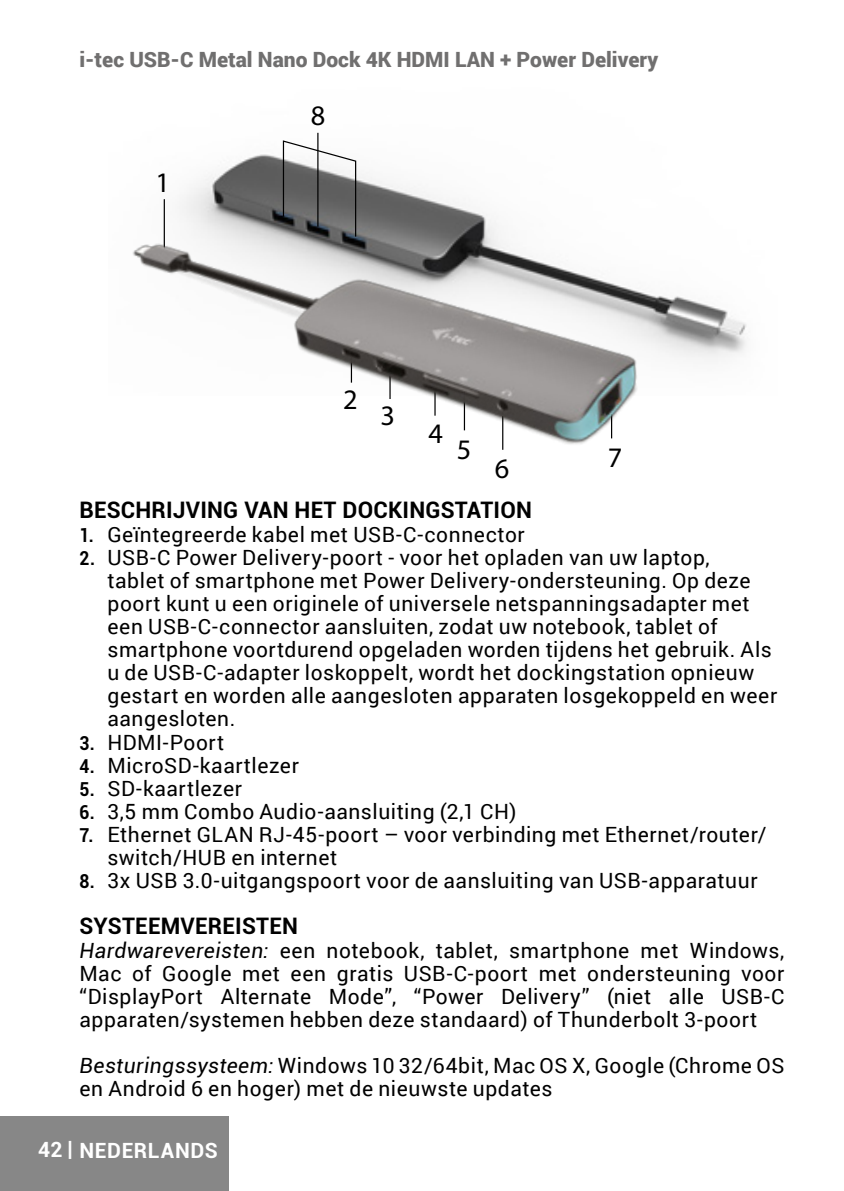
<style>
.page{position:relative;width:844px;height:1191px;background:#fff}
.page>*{position:absolute;margin:0;border:0;box-sizing:border-box;transform-origin:0 0}
.t1{font:28.35px "Myriad Pro";color:#000}
.t2{font:700 22.75px "Roboto";letter-spacing:.01em;color:#000}
.t3{font:21px/23.1px "Roboto";letter-spacing:.03em;color:#000}
.t4{font:900 21px "Roboto";color:#706f6f}
.t5{font:700 21px "Roboto";letter-spacing:.03em;color:#fff}
.s1{font-weight:700;font-size:19.25px}
.s2{font-style:italic}
</style>
<div class="page">
<div style="left:0;top:1116px;width:228px;height:75px;background:#878787"></div>
<img style="left:163px;top:132px;width:584px;height:228px">
<hr style="left:317px;top:133px;width:1px;height:94px;background:#000">
<svg style="left:282px;top:139px;width:75px;height:92px"></svg>
<hr style="left:164px;top:199px;width:1px;height:50px;background:#000">
<img style="left:132px;top:231px;width:552px;height:219px">
<p class="t4" style="left:79px;top:45px;width:580px">i-tec USB-C Metal Nano Dock 4K HDMI LAN + Power Delivery</p>
<h1 class="t1" style="left:155px;top:165px;width:16px">1</h1>
<h1 class="t1" style="left:311px;top:98px;width:16px">8</h1>
<h1 class="t1" style="left:343px;top:382px;width:16px">2</h1>
<h1 class="t1" style="left:380px;top:398px;width:16px">3</h1>
<h1 class="t1" style="left:428px;top:416px;width:16px">4</h1>
<h1 class="t1" style="left:457px;top:432px;width:16px">5</h1>
<h1 class="t1" style="left:495px;top:450px;width:16px">6</h1>
<h1 class="t1" style="left:607px;top:440px;width:16px">7</h1>
<p class="t2" style="left:79px;top:494px;width:454px">BESCHRIJVING VAN HET DOCKINGSTATION</p>
<p class="t3" style="left:79px;top:522px;width:446px"><span class="s1">1.</span> Geïntegreerde kabel met USB-C-connector</p>
<p class="t3" style="left:107px;top:545px;width:671px;text-indent:-28px"><span class="s1">2.</span> USB-C Power Delivery-poort - voor het opladen van uw laptop,<br>tablet of smartphone met Power Delivery-ondersteuning. Op deze poort kunt u een originele of universele netspanningsadapter met een USB-C-connector aansluiten, zodat uw notebook, tablet of smartphone voortdurend opgeladen worden tijdens het gebruik. Als u de USB-C-adapter loskoppelt, wordt het dockingstation opnieuw gestart en worden alle aangesloten apparaten losgekoppeld en weer aangesloten.</p>
<p class="t3" style="left:79px;top:729px;width:146px"><span class="s1">3.</span> HDMI-Poort</p>
<p class="t3" style="left:79px;top:753px;width:221px"><span class="s1">4.</span> MicroSD-kaartlezer</p>
<p class="t3" style="left:79px;top:776px;width:164px"><span class="s1">5.</span> SD-kaartlezer</p>
<p class="t3" style="left:79px;top:799px;width:438px"><span class="s1">6.</span> 3,5 mm Combo Audio-aansluiting (2,1 CH)</p>
<p class="t3" style="left:107px;top:822px;width:660px;text-indent:-28px"><span class="s1">7.</span> Ethernet GLAN RJ-45-poort – voor verbinding met Ethernet/router/ switch/HUB en internet</p>
<p class="t3" style="left:79px;top:868px;width:679px"><span class="s1">8.</span> 3x USB 3.0-uitgangspoort voor de aansluiting van USB-apparatuur</p>
<p class="t2" style="left:79px;top:910px;width:220px">SYSTEEMVEREISTEN</p>
<p class="t3" style="left:79px;top:937px;width:706px;text-align:justify"><span class="s2">Hardwarevereisten:</span> een notebook, tablet, smartphone met Windows, Mac of Google met een gratis USB-C-poort met ondersteuning voor “DisplayPort Alternate Mode”, “Power Delivery” (niet alle USB-C apparaten/systemen hebben deze standaard) of Thunderbolt 3-poort</p>
<p class="t3" style="left:79px;top:1053px;width:706px"><span class="s2">Besturingssysteem:</span> Windows 10 32/64bit, Mac OS X, Google (Chrome OS en Android 6 en hoger) met de nieuwste updates</p>
<p class="t5" style="left:38px;top:1135px;width:181px">42 | NEDERLANDS</p>
</div>
